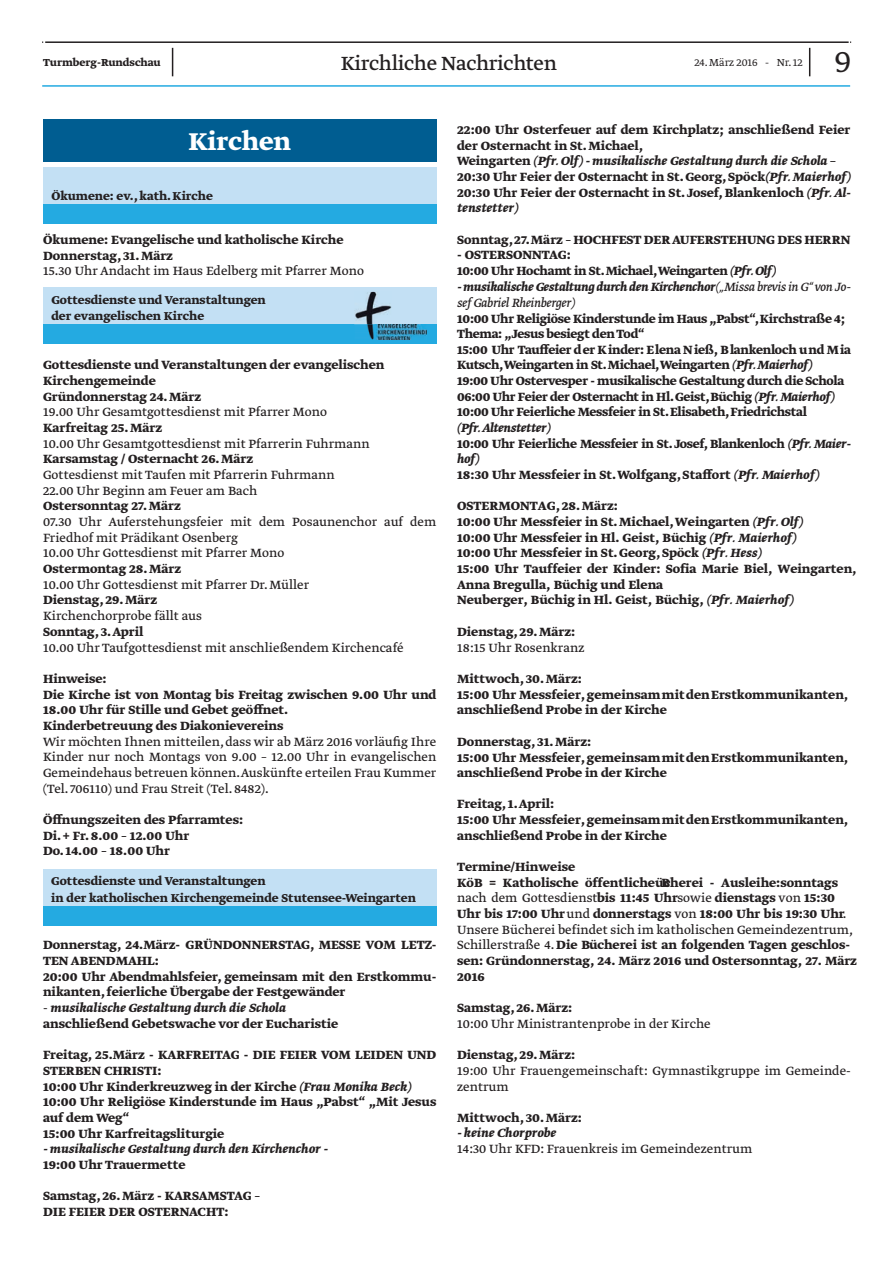
<style>
.page{position:relative;width:893px;height:1263px;background:#fff}
.page>*{position:absolute;margin:0;border:0;box-sizing:border-box;transform-origin:0 0}
.t1{font:300 36px "Greta Text Std";color:#231f20}
.Überschrift_1{font:700 28.65px "Greta Text Std";color:#fff}
.t2{font:22.5px "Greta Text Std";letter-spacing:-.015em;color:#231f20}
.t3{font:700 14.1px/15.8px "Greta Text Std";color:#231f20}
.t4{font:14.1px/15.8px "Greta Text Std Regular Min";color:#231f20}
.t5{font:700 14.1px/15.8px "Greta Text Std";letter-spacing:-.02em;color:#231f20}
.t6{font:italic 700 14.1px "Greta Text Std";color:#231f20}
.t7{font:italic 700 14.1px "Greta Text Std";letter-spacing:-.02em;color:#231f20}
.t8{font:700 13.5px/16.2px "Greta Text Std";color:#231f20}
.t9{font:700 12px "Greta Text Std";color:#231f20}
.t10{font:300 12px "Greta Text Std";color:#231f20}
.s1{font-family:"Greta Text Std Regular Min";font-weight:400;font-style:normal}
.s2{font-style:italic}
.s3{font-style:normal}
.s4{font-weight:400}
.s5{font-weight:400;font-style:italic}
.s6{font-family:"Greta Text Std";font-weight:700}
.s7{font-family:"Greta Text Std Regular Min";font-weight:400}
.s8{font-family:"Greta Text Std";font-weight:700;font-style:italic}
</style>
<div class="page">
<hr style="left:42px;top:85px;width:808px;height:2px;background:#24aae1">
<hr style="left:45px;top:41px;width:804px;height:2px;background:#231f20">
<svg style="left:809px;top:48px;width:1px;height:28px"></svg>
<svg style="left:172px;top:48px;width:1px;height:28px"></svg>
<div style="left:43px;top:119px;width:393px;height:43px;background:#005d91"></div>
<div style="left:43px;top:167px;width:393px;height:57px;background:#c3e0f4"></div>
<div style="left:43px;top:204px;width:393px;height:20px;background:#24aae1"></div>
<div style="left:43px;top:287px;width:393px;height:57px;background:#c3e0f4"></div>
<div style="left:43px;top:324px;width:393px;height:20px;background:#24aae1"></div>
<img style="left:355px;top:292px;width:36px;height:32px">
<img style="left:354px;top:324px;width:20px;height:16px">
<img style="left:377px;top:323px;width:50px;height:17px">
<div style="left:43px;top:869px;width:393px;height:57px;background:#c3e0f4"></div>
<div style="left:43px;top:906px;width:393px;height:20px;background:#24aae1"></div>
<p class="t9" style="left:43px;top:56px;width:119px">Turmberg-Rundschau</p>
<p class="t10" style="left:694px;top:56px;width:110px">24. März 2016 - Nr. 12</p>
<p class="t1" style="left:834px;top:41px;width:18px">9</p>
<p class="t2" style="left:341px;top:50px;width:217px">Kirchliche Nachrichten</p>
<p class="Überschrift_1" style="left:188px;top:125px;width:104px">Kirchen</p>
<p class="t8" style="left:51px;top:189px;width:163px">Ökumene: ev., kath. Kirche</p>
<p class="t3" style="left:43px;top:232px;width:302px">Ökumene: Evangelische und katholische Kirche</p>
<p class="t3" style="left:43px;top:248px;width:132px">Donnerstag, 31. März</p>
<p class="t4" style="left:43px;top:264px;width:322px">15.30 Uhr Andacht im Haus Edelberg mit Pfarrer Mono</p>
<p class="t8" style="left:51px;top:292px;width:216px">Gottesdienste und Veranstaltungen der evangelischen Kirche</p>
<p class="t3" style="left:43px;top:358px;width:343px">Gottesdienste und Veranstaltungen der evangelischen</p>
<p class="t3" style="left:43px;top:373px;width:114px">Kirchengemeinde</p>
<p class="t3" style="left:43px;top:389px;width:160px">Gründonnerstag 24. März</p>
<p class="t4" style="left:43px;top:405px;width:285px">19.00 Uhr Gesamtgottesdienst mit Pfarrer Mono</p>
<p class="t3" style="left:43px;top:420px;width:121px">Karfreitag 25. März</p>
<p class="t4" style="left:43px;top:436px;width:328px">10.00 Uhr Gesamtgottesdienst mit Pfarrerin Fuhrmann</p>
<p class="t3" style="left:43px;top:452px;width:212px">Karsamstag / Osternacht 26. März</p>
<p class="t4" style="left:43px;top:468px;width:293px">Gottesdienst mit Taufen mit Pfarrerin Fuhrmann</p>
<p class="t4" style="left:43px;top:483px;width:216px">22.00 Uhr Beginn am Feuer am Bach</p>
<p class="t3" style="left:43px;top:499px;width:139px">Ostersonntag 27. März</p>
<p class="t4" style="left:43px;top:515px;width:395px">07.30 Uhr Auferstehungsfeier mit dem Posaunenchor auf dem<br>Friedhof mit Prädikant Osenberg</p>
<p class="t4" style="left:43px;top:546px;width:243px">10.00 Uhr Gottesdienst mit Pfarrer Mono</p>
<p class="t3" style="left:43px;top:562px;width:140px">Ostermontag 28. März</p>
<p class="t4" style="left:43px;top:577px;width:268px">10.00 Uhr Gottesdienst mit Pfarrer Dr. Müller</p>
<p class="t3" style="left:43px;top:593px;width:116px">Dienstag, 29. März</p>
<p class="t4" style="left:43px;top:609px;width:160px">Kirchenchorprobe fällt aus</p>
<p class="t3" style="left:43px;top:624px;width:102px">Sonntag, 3. April</p>
<p class="t4" style="left:43px;top:640px;width:362px">10.00 Uhr Taufgottesdienst mit anschließendem Kirchencafé</p>
<p class="t3" style="left:43px;top:671px;width:65px">Hinweise:</p>
<p class="t3" style="left:43px;top:687px;width:395px">Die Kirche ist von Montag bis Freitag zwischen 9.00 Uhr und<br>18.00 Uhr für Stille und Gebet geöffnet.</p>
<p class="t3" style="left:43px;top:718px;width:242px">Kinderbetreuung des Diakonievereins</p>
<p class="t4" style="left:43px;top:734px;width:395px;text-align:justify">Wir möchten Ihnen mitteilen, dass wir ab März 2016 vorläufig Ihre Kinder nur noch Montags von 9.00 – 12.00 Uhr in evangelischen Gemeindehaus betreuen können.Auskünfte erteilen Frau Kummer (Tel. 706110) und Frau Streit (Tel. 8482).</p>
<p class="t3" style="left:43px;top:812px;width:202px">Öffnungszeiten des Pfarramtes:</p>
<p class="t3" style="left:43px;top:828px;width:148px">Di. + Fr. 8.00 – 12.00 Uhr</p>
<p class="t3" style="left:43px;top:844px;width:128px">Do. 14.00 – 18.00 Uhr</p>
<p class="t8" style="left:51px;top:874px;width:366px">Gottesdienste und Veranstaltungen<br>in der katholischen Kirchengemeinde Stutensee-Weingarten</p>
<p class="t3" style="left:43px;top:938px;width:395px">Donnerstag, 24.März- GRÜNDONNERSTAG, MESSE VOM LETZ-<br>TEN ABENDMAHL:</p>
<p class="t3" style="left:43px;top:969px;width:395px">20:00 Uhr Abendmahlsfeier, gemeinsam mit den Erstkommu&shy;nikanten, feierliche Übergabe der Festgewänder</p>
<p class="t6" style="left:43px;top:1000px;width:244px"><span class="s1">-</span> musikalische Gestaltung durch die Schola</p>
<p class="t3" style="left:43px;top:1016px;width:297px">anschließend Gebetswache vor der Eucharistie</p>
<p class="t3" style="left:43px;top:1048px;width:395px">Freitag, 25.März - KARFREITAG - DIE FEIER VOM LEIDEN UND<br>STERBEN CHRISTI:</p>
<p class="t3" style="left:43px;top:1079px;width:369px">10:00 Uhr Kinderkreuzweg in der Kirche <span class="s2">(Frau Monika Beck)</span></p>
<p class="t3" style="left:43px;top:1095px;width:395px">10:00 Uhr Religiöse Kinderstunde im Haus „Pabst“ „Mit Jesus auf dem Weg“</p>
<p class="t3" style="left:43px;top:1126px;width:183px">15:00 Uhr Karfreitagsliturgie</p>
<p class="t6" style="left:43px;top:1141px;width:286px">- musikalische Gestaltung durch den Kirchenchor -</p>
<p class="t3" style="left:43px;top:1157px;width:144px">19:00 Uhr Trauermette</p>
<p class="t3" style="left:43px;top:1189px;width:219px">Samstag, 26. März - KARSAMSTAG –</p>
<p class="t3" style="left:43px;top:1204px;width:187px">DIE FEIER DER OSTERNACHT:</p>
<p class="t3" style="left:457px;top:123px;width:395px">22:00 Uhr Osterfeuer auf dem Kirchplatz; anschließend Feier der Osternacht in St. Michael,</p>
<p class="t6" style="left:457px;top:153px;width:380px"><span class="s3">Weingarten</span> (Pfr. Olf) - musikalische Gestaltung durch die Schola –</p>
<p class="t3" style="left:457px;top:170px;width:395px">20:30 Uhr Feier der Osternacht in St. Georg, Spöck<span class="s2">(Pfr. Maierhof)</span></p>
<p class="t3" style="left:457px;top:185px;width:395px">20:30 Uhr Feier der Osternacht in St. Josef, Blankenloch <span class="s2">(Pfr. Al&shy;tenstetter)</span></p>
<p class="t3" style="left:457px;top:232px;width:395px">Sonntag, 27. März – HOCHFEST DER AUFERSTEHUNG DES HERRN</p>
<p class="t3" style="left:457px;top:248px;width:115px">- OSTERSONNTAG:</p>
<p class="t5" style="left:457px;top:264px;width:320px">10:00 Uhr Hochamt in St. Michael,Weingarten <span class="s2">(Pfr. Olf)</span></p>
<p class="t7" style="left:457px;top:279px;width:395px">- musikalische Gestaltung durch den Kirchenchor<span class="s4">(„Missa brevis in G“ von Jo-</span></p>
<p class="t5" style="left:457px;top:295px;width:395px"><span class="s5">sef Gabriel Rheinberger)<br></span>10:00 Uhr Religiöse Kinderstunde im Haus „Pabst“,Kirchstraße 4; Thema: „Jesus besiegt denTod“<br>15:00 Uhr Tauffeier der Kinder: Elena Nieß, Blankenloch und Mia Kutsch,Weingarten in St. Michael,Weingarten <span class="s2">(Pfr. Maierhof)<br></span>19:00 Uhr Ostervesper - musikalische Gestaltung durch die Schola 06:00 Uhr Feier der Osternacht in Hl. Geist, Büchig <span class="s2">(Pfr. Maierhof)<br></span>10:00 Uhr Feierliche Messfeier in St. Elisabeth, Friedrichstal<br><span class="s2">(Pfr. Altenstetter)<br></span>10:00 Uhr Feierliche Messfeier in St. Josef, Blankenloch <span class="s2">(Pfr. Maier&shy;hof)<br></span>18:30 Uhr Messfeier in St. Wolfgang, Staffort <span class="s2">(Pfr. Maierhof)</span></p>
<p class="t3" style="left:457px;top:499px;width:401px">OSTERMONTAG, 28. März:<br>10:00 Uhr Messfeier in St. Michael, Weingarten <span class="s2">(Pfr. Olf)<br></span>10:00 Uhr Messfeier in Hl. Geist, Büchig <span class="s2">(Pfr. Maierhof)<br></span>10:00 Uhr Messfeier in St. Georg, Spöck <span class="s2">(Pfr. Hess)<br></span>15:00 Uhr Tauffeier der Kinder: Sofia Marie Biel, Weingarten, Anna Bregulla, Büchig und Elena<br>Neuberger, Büchig in Hl. Geist, Büchig, <span class="s2">(Pfr. Maierhof)</span></p>
<p class="t4" style="left:457px;top:624px;width:129px"><span class="s6">Dienstag, 29. März:<br></span>18:15 Uhr Rosenkranz</p>
<p class="t3" style="left:457px;top:671px;width:393px">Mittwoch, 30. März:<br>15:00 Uhr Messfeier, gemeinsam mit den Erstkommunikanten, anschließend Probe in der Kirche</p>
<p class="t3" style="left:457px;top:734px;width:393px">Donnerstag, 31. März:<br>15:00 Uhr Messfeier, gemeinsam mit den Erstkommunikanten, anschließend Probe in der Kirche</p>
<p class="t3" style="left:457px;top:797px;width:393px">Freitag, 1. April:<br>15:00 Uhr Messfeier, gemeinsam mit den Erstkommunikanten, anschließend Probe in der Kirche</p>
<p class="t3" style="left:457px;top:859px;width:401px">Termine/Hinweise<br>KöB = Katholische öffentliche Bücherei - Ausleihe:sonntags <span class="s7">nach dem Gottesdienst</span> bis 11:45 Uhr <span class="s7">sowie</span> dienstags <span class="s7">von</span> 15:30<br>Uhr bis 17:00 Uhr <span class="s7">und</span> donnerstags <span class="s7">von</span> 18:00 Uhr bis 19:30 Uhr<span class="s7">.<br>Unsere Bücherei befindet sich im katholischen Gemeindezentrum, Schillerstraße 4.</span> Die Bücherei ist an folgenden Tagen geschlos&shy;sen: Gründonnerstag, 24. März 2016 und Ostersonntag, 27. März 2016</p>
<p class="t4" style="left:457px;top:1001px;width:255px"><span class="s6">Samstag, 26. März:<br></span>10:00 Uhr Ministrantenprobe in der Kirche</p>
<p class="t4" style="left:457px;top:1048px;width:395px"><span class="s6">Dienstag, 29. März:<br></span>19:00 Uhr Frauengemeinschaft: Gymnastikgruppe im Gemeinde&shy;zentrum</p>
<p class="t3" style="left:457px;top:1110px;width:126px">Mittwoch, 30. März:</p>
<p class="t4" style="left:457px;top:1126px;width:297px"><span class="s8">- keine Chorprobe<br></span>14:30 Uhr KFD: Frauenkreis im Gemeindezentrum</p>
</div>
